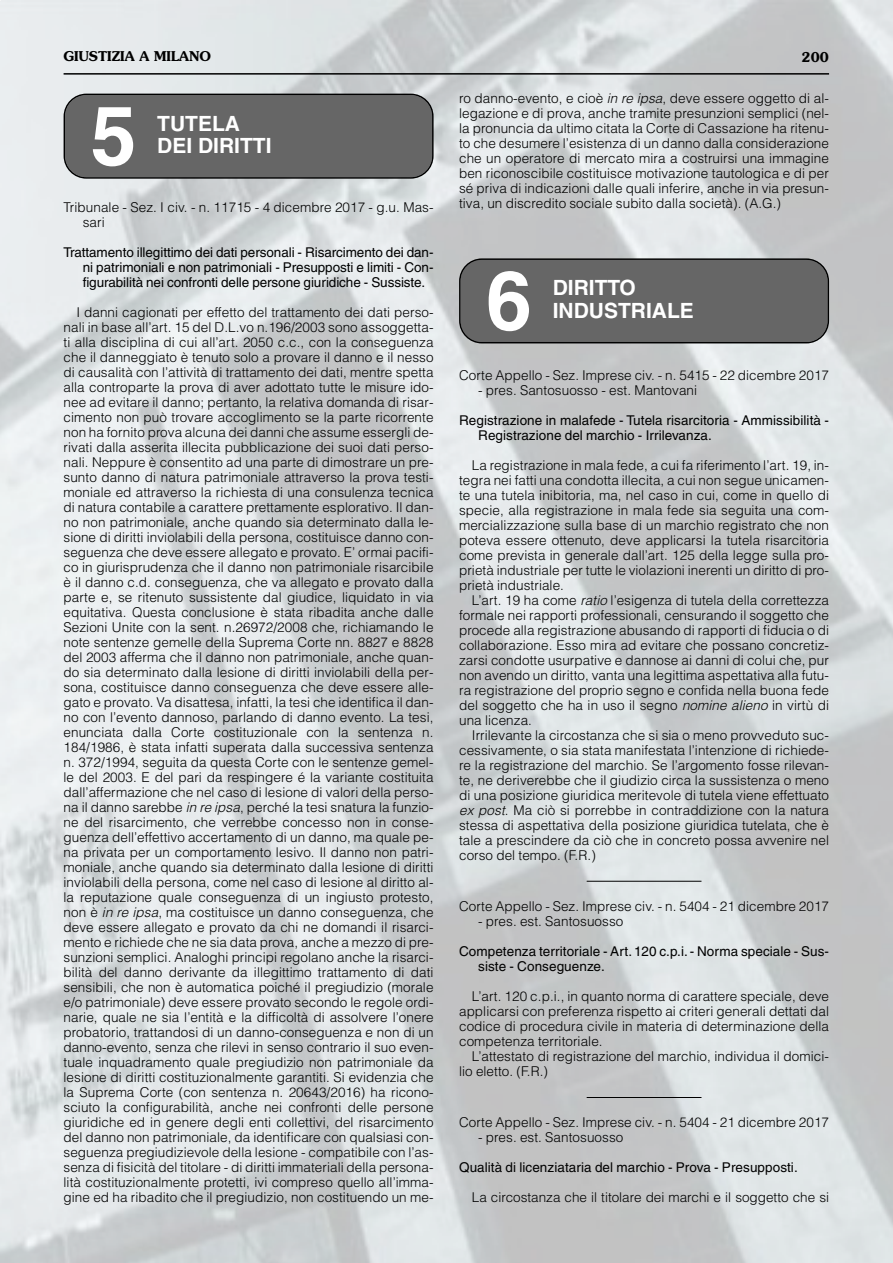
<style>
.page{position:relative;width:893px;height:1263px;background:#fff}
.page>*{position:absolute;margin:0;border:0;box-sizing:border-box;transform-origin:0 0}
.t1{font:700 82.5px "Helvetica";color:#fff}
.t2{font:700 21px/22.5px "Helvetica";color:#fff}
.t3{font:300 13.5px/15px "Helvetica";letter-spacing:.005em;color:#000;text-align:justify}
.t4{font:13.5px/15px "Helvetica";letter-spacing:.005em;color:#000}
.t5{font:600 13.5px "Souvenir";color:#000}
.s1{font-style:italic}
</style>
<div class="page">
<img style="left:0;top:0;width:893px;height:1263px">
<hr style="left:587px;top:881px;width:114px;height:1px;background:#000">
<hr style="left:587px;top:1097px;width:114px;height:1px;background:#000">
<hr style="left:64px;top:73px;width:765px;height:2px;background:#000">
<div style="left:64px;top:94px;width:369px;height:85px;background:#666"></div>
<div style="left:459px;top:258px;width:370px;height:85px;background:#666"></div>
<p class="t5" style="left:64px;top:51px;width:149px">GIUSTIZIA A MILANO</p>
<p class="t5" style="left:801px;top:52px;width:29px">200</p>
<h1 class="t1" style="left:91px;top:106px;width:47px">5</h1>
<h2 class="t2" style="left:157px;top:114px;width:116px">TUTELA<br>DEI DIRITTI</h2>
<p class="t3" style="left:83px;top:201px;width:352px;text-indent:-19px">Tribunale - Sez. I civ. - n. 11715 - 4 dicembre 2017 - g.u. Mas&shy;sari</p>
<p class="t4" style="left:83px;top:246px;width:352px;text-align:justify;text-indent:-19px">Trattamento illegittimo dei dati personali - Risarcimento dei dan&shy;ni patrimoniali e non patrimoniali - Presupposti e limiti - Con&shy;figurabilità nei confronti delle persone giuridiche - Sussiste.</p>
<p class="t3" style="left:64px;top:306px;width:371px;text-indent:13px">I danni cagionati per effetto del trattamento dei dati perso&shy;nali in base all’art. 15 del D.L.vo n.196/2003 sono assoggetta&shy;ti alla disciplina di cui all’art. 2050 c.c., con la conseguenza che il danneggiato è tenuto solo a provare il danno e il nesso di causalità con l’attività di trattamento dei dati, mentre spetta alla controparte la prova di aver adottato tutte le misure ido&shy;nee ad evitare il danno; pertanto, la relativa domanda di risar&shy;cimento non può trovare accoglimento se la parte ricorrente non ha fornito prova alcuna dei danni che assume essergli de&shy;rivati dalla asserita illecita pubblicazione dei suoi dati perso&shy;nali. Neppure è consentito ad una parte di dimostrare un pre&shy;sunto danno di natura patrimoniale attraverso la prova testi&shy;moniale ed attraverso la richiesta di una consulenza tecnica di natura contabile a carattere prettamente esplorativo. Il dan&shy;no non patrimoniale, anche quando sia determinato dalla le&shy;sione di diritti inviolabili della persona, costituisce danno con&shy;seguenza che deve essere allegato e provato. E’ ormai pacifi&shy;co in giurisprudenza che il danno non patrimoniale risarcibile è il danno c.d. conseguenza, che va allegato e provato dalla parte e, se ritenuto sussistente dal giudice, liquidato in via equitativa. Questa conclusione è stata ribadita anche dalle Sezioni Unite con la sent. n.26972/2008 che, richiamando le note sentenze gemelle della Suprema Corte nn. 8827 e 8828 del 2003 afferma che il danno non patrimoniale, anche quan&shy;do sia determinato dalla lesione di diritti inviolabili della per&shy;sona, costituisce danno conseguenza che deve essere alle&shy;gato e provato. Va disattesa, infatti, la tesi che identifica il dan&shy;no con l’evento dannoso, parlando di danno evento. La tesi, enunciata dalla Corte costituzionale con la sentenza n.<br>184/1986, è stata infatti superata dalla successiva sentenza n. 372/1994, seguita da questa Corte con le sentenze gemel&shy;le del 2003. E del pari da respingere é la variante costituita dall’affermazione che nel caso di lesione di valori della perso&shy;na il danno sarebbe <span class="s1">in re ipsa</span>, perché la tesi snatura la funzio&shy;ne del risarcimento, che verrebbe concesso non in conse&shy;guenza dell’effettivo accertamento di un danno, ma quale pe&shy;na privata per un comportamento lesivo. Il danno non patri&shy;moniale, anche quando sia determinato dalla lesione di diritti inviolabili della persona, come nel caso di lesione al diritto al&shy;la reputazione quale conseguenza di un ingiusto protesto, non è <span class="s1">in re ipsa</span>, ma costituisce un danno conseguenza, che deve essere allegato e provato da chi ne domandi il risarci&shy;mento e richiede che ne sia data prova, anche a mezzo di pre&shy;sunzioni semplici. Analoghi principi regolano anche la risarci&shy;bilità del danno derivante da illegittimo trattamento di dati sensibili, che non è automatica poiché il pregiudizio (morale e/o patrimoniale) deve essere provato secondo le regole ordi&shy;narie, quale ne sia l’entità e la difficoltà di assolvere l’onere probatorio, trattandosi di un danno-conseguenza e non di un danno-evento, senza che rilevi in senso contrario il suo even&shy;tuale inquadramento quale pregiudizio non patrimoniale da lesione di diritti costituzionalmente garantiti. Si evidenzia che la Suprema Corte (con sentenza n. 20643/2016) ha ricono&shy;sciuto la configurabilità, anche nei confronti delle persone giuridiche ed in genere degli enti collettivi, del risarcimento del danno non patrimoniale, da identificare con qualsiasi con&shy;seguenza pregiudizievole della lesione - compatibile con l’as&shy;senza di fisicità del titolare - di diritti immateriali della persona&shy;lità costituzionalmente protetti, ivi compreso quello all’imma&shy;gine ed ha ribadito che il pregiudizio, non costituendo un me-</p>
<p class="t3" style="left:459px;top:92px;width:371px">ro danno-evento, e cioè <span class="s1">in re ipsa</span>, deve essere oggetto di al&shy;legazione e di prova, anche tramite presunzioni semplici (nel&shy;la pronuncia da ultimo citata la Corte di Cassazione ha ritenu&shy;to che desumere l’esistenza di un danno dalla considerazione che un operatore di mercato mira a costruirsi una immagine ben riconoscibile costituisce motivazione tautologica e di per sé priva di indicazioni dalle quali inferire, anche in via presun&shy;tiva, un discredito sociale subito dalla società). (A.G.)</p>
<h1 class="t1" style="left:486px;top:270px;width:47px">6</h1>
<h2 class="t2" style="left:553px;top:279px;width:143px">DIRITTO<br>INDUSTRIALE</h2>
<p class="t3" style="left:459px;top:369px;width:371px">Corte Appello - Sez. Imprese civ. - n. 5415 - 22 dicembre 2017</p>
<p class="t3" style="left:478px;top:384px;width:220px">- pres. Santosuosso - est. Mantovani</p>
<p class="t4" style="left:478px;top:414px;width:352px;text-indent:-19px">Registrazione in malafede - Tutela risarcitoria - Ammissibilità -<br>Registrazione del marchio - Irrilevanza.</p>
<p class="t3" style="left:459px;top:459px;width:371px;text-indent:13px">La registrazione in mala fede, a cui fa riferimento l’art. 19, in&shy;tegra nei fatti una condotta illecita, a cui non segue unicamen&shy;te una tutela inibitoria, ma, nel caso in cui, come in quello di specie, alla registrazione in mala fede sia seguita una com&shy;mercializzazione sulla base di un marchio registrato che non poteva essere ottenuto, deve applicarsi la tutela risarcitoria come prevista in generale dall’art. 125 della legge sulla pro&shy;prietà industriale per tutte le violazioni inerenti un diritto di pro&shy;prietà industriale.</p>
<p class="t3" style="left:459px;top:594px;width:371px;text-indent:13px">L’art. 19 ha come <span class="s1">ratio</span>l’esigenza di tutela della correttezza formale nei rapporti professionali, censurando il soggetto che procede alla registrazione abusando di rapporti di fiducia o di collaborazione. Esso mira ad evitare che possano concretiz&shy;zarsi condotte usurpative e dannose ai danni di colui che, pur non avendo un diritto, vanta una legittima aspettativa alla futu&shy;ra registrazione del proprio segno e confida nella buona fede del soggetto che ha in uso il segno <span class="s1">nomine alieno</span> in virtù di una licenza.</p>
<p class="t3" style="left:459px;top:729px;width:371px;text-indent:13px">Irrilevante la circostanza che si sia o meno provveduto suc&shy;cessivamente, o sia stata manifestata l’intenzione di richiede&shy;re la registrazione del marchio. Se l’argomento fosse rilevan&shy;te, ne deriverebbe che il giudizio circa la sussistenza o meno di una posizione giuridica meritevole di tutela viene effettuato <span class="s1">ex post</span>. Ma ciò si porrebbe in contraddizione con la natura stessa di aspettativa della posizione giuridica tutelata, che è tale a prescindere da ciò che in concreto possa avvenire nel corso del tempo. (F.R.)</p>
<p class="t3" style="left:459px;top:900px;width:371px">Corte Appello - Sez. Imprese civ. - n. 5404 - 21 dicembre 2017</p>
<p class="t3" style="left:478px;top:915px;width:147px">- pres. est. Santosuosso</p>
<p class="t4" style="left:478px;top:945px;width:352px;text-indent:-19px">Competenza territoriale - Art. 120 c.p.i. - Norma speciale - Sus&shy;siste - Conseguenze.</p>
<p class="t3" style="left:459px;top:990px;width:371px;text-indent:13px">L’art. 120 c.p.i., in quanto norma di carattere speciale, deve applicarsi con preferenza rispetto ai criteri generali dettati dal codice di procedura civile in materia di determinazione della competenza territoriale.</p>
<p class="t3" style="left:459px;top:1050px;width:371px;text-indent:13px">L’attestato di registrazione del marchio, individua il domici&shy;lio eletto. (F.R.)</p>
<p class="t3" style="left:459px;top:1116px;width:371px">Corte Appello - Sez. Imprese civ. - n. 5404 - 21 dicembre 2017</p>
<p class="t3" style="left:478px;top:1131px;width:147px">- pres. est. Santosuosso</p>
<p class="t4" style="left:459px;top:1161px;width:340px">Qualità di licenziataria del marchio - Prova - Presupposti.</p>
<p class="t3" style="left:472px;top:1191px;width:359px">La circostanza che il titolare dei marchi e il soggetto che si</p>
</div>
